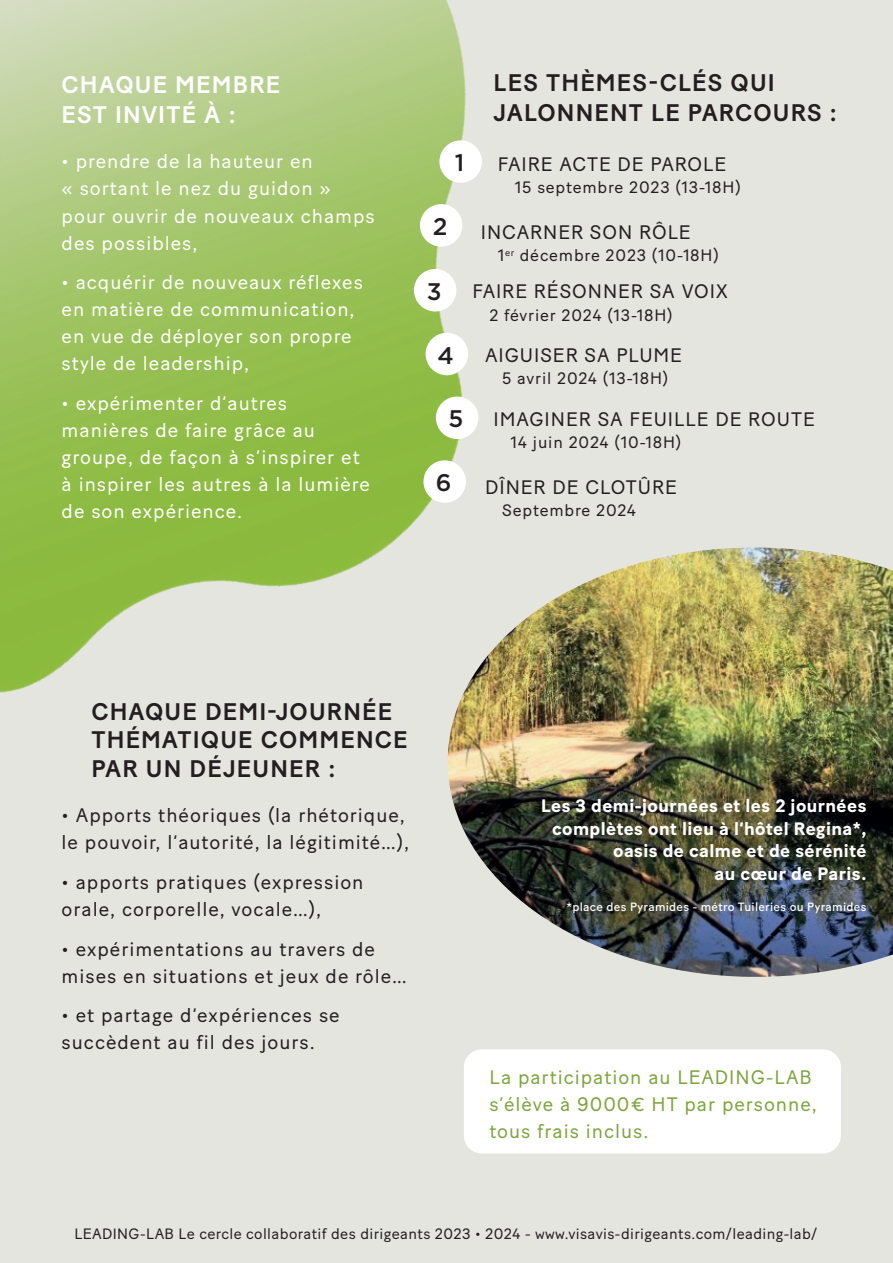
<style>
.page{position:relative;width:893px;height:1263px;background:#e5e5df}
.page>*{position:absolute;margin:0;border:0;box-sizing:border-box;transform-origin:0 0}
.t1{font:500 24px/28.5px "Baton Turbo";letter-spacing:.05em;color:#231f20}
.t2{font:500 24px/30px "Baton Turbo";letter-spacing:.05em;color:#fff}
.t3{font:500 24px "Gotham";color:#231f20}
.t4{font:19.5px/27px "Baton Turbo";letter-spacing:.05em;color:#231f20}
.t5{font:19.5px/27px "Baton Turbo";letter-spacing:.05em;color:#fff}
.t6{font:19.5px/27px "Baton Turbo";letter-spacing:.05em;color:#7da53e}
.t7{font:700 18px/22.5px "Baton Turbo";letter-spacing:.025em;color:#fff;text-align:right}
.t8{font:16.5px "Baton Turbo";letter-spacing:.05em;color:#231f20}
.t9{font:15px "Baton Turbo";letter-spacing:.025em;color:#231f20}
.t10{font:12px "Baton Turbo";letter-spacing:.025em;color:#fff}
</style>
<div class="page">
<img style="left:0;top:0;width:481px;height:693px">
<img style="left:447px;top:547px;width:446px;height:430px">
<div style="left:464px;top:1049px;width:377px;height:104px;background:#fff;border-radius:18px"></div>
<div style="left:439px;top:140px;width:43px;height:43px;background:#fff;border-radius:50%"></div>
<div style="left:420px;top:204px;width:42px;height:43px;background:#fff;border-radius:50%"></div>
<div style="left:414px;top:269px;width:42px;height:42px;background:#fff;border-radius:50%"></div>
<div style="left:426px;top:333px;width:42px;height:42px;background:#fff;border-radius:50%"></div>
<div style="left:436px;top:396px;width:42px;height:43px;background:#fff;border-radius:50%"></div>
<div style="left:423px;top:460px;width:43px;height:43px;background:#fff;border-radius:50%"></div>
<p class="t2" style="left:62px;top:68px;width:220px">CHAQUE MEMBRE<br>EST INVITÉ À :</p>
<p class="t5" style="left:62px;top:146px;width:315px">• prendre de la hauteur en<br>« sortant le nez du guidon » pour ouvrir de nouveaux champs des possibles,</p>
<p class="t5" style="left:62px;top:267px;width:303px">• acquérir de nouveaux réflexes en matière de communication, en vue de déployer son propre style de leadership,</p>
<p class="t5" style="left:62px;top:388px;width:310px">• expérimenter d’autres manières de faire grâce au groupe, de façon à s’inspirer et à inspirer les autres à la lumière de son expérience.</p>
<p class="t3" style="left:455px;top:147px;width:11px">1</p>
<p class="t3" style="left:433px;top:211px;width:16px">2</p>
<p class="t3" style="left:427px;top:276px;width:16px">3</p>
<p class="t3" style="left:438px;top:339px;width:18px">4</p>
<p class="t3" style="left:449px;top:403px;width:16px">5</p>
<p class="t3" style="left:436px;top:467px;width:17px">6</p>
<p class="t1" style="left:494px;top:66px;width:345px;line-height:30px">LES THÈMES-CLÉS QUI<br>JALONNENT LE PARCOURS :</p>
<p class="t4" style="left:498px;top:148px;width:230px">FAIRE ACTE DE PAROLE</p>
<p class="t8" style="left:515px;top:175px;width:227px">15 septembre 2023 (13-18H)</p>
<p class="t4" style="left:481px;top:216px;width:211px">INCARNER SON RÔLE</p>
<p class="t8" style="left:498px;top:243px;width:222px">1<sup>er</sup> décembre 2023 (10-18H)</p>
<p class="t4" style="left:472px;top:276px;width:257px">FAIRE RÉSONNER SA VOIX</p>
<p class="t8" style="left:489px;top:302px;width:185px">2 février 2024 (13-18H)</p>
<p class="t4" style="left:485px;top:340px;width:198px">AIGUISER SA PLUME</p>
<p class="t8" style="left:502px;top:366px;width:168px">5 avril 2024 (13-18H)</p>
<p class="t4" style="left:494px;top:403px;width:323px">IMAGINER SA FEUILLE DE ROUTE</p>
<p class="t8" style="left:511px;top:430px;width:172px">14 juin 2024 (10-18H)</p>
<p class="t4" style="left:485px;top:471px;width:193px">DÎNER DE CLOTÛRE</p>
<p class="t8" style="left:502px;top:498px;width:136px">Septembre 2024</p>
<p class="t1" style="left:91px;top:695px;width:318px">CHAQUE DEMI-JOURNÉE<br>THÉMATIQUE COMMENCE<br>PAR UN DÉJEUNER :</p>
<p class="t4" style="left:62px;top:800px;width:349px">• Apports théoriques (la rhétorique, le pouvoir, l’autorité, la légitimité…),</p>
<p class="t4" style="left:62px;top:867px;width:303px">• apports pratiques (expression orale, corporelle, vocale…),</p>
<p class="t4" style="left:62px;top:933px;width:347px">• expérimentations au travers de mises en situations et jeux de rôle…</p>
<p class="t4" style="left:62px;top:1000px;width:280px">• et partage d’expériences se succèdent au fil des jours.</p>
<p class="t7" style="left:541px;top:793px;width:327px">Les 3 demi-journées et les 2 journées complètes ont lieu à l’hôtel Regina*, oasis de calme et de sérénité<br>au cœur de Paris.</p>
<p class="t10" style="left:567px;top:897px;width:301px">*place des Pyramides - métro Tuileries ou Pyramides</p>
<p class="t6" style="left:489px;top:1061px;width:329px">La participation au LEADING-LAB s’élève à 9000€ HT par personne, tous frais inclus.</p>
<p class="t9" style="left:75px;top:1222px;width:744px">LEADING-LAB Le cercle collaboratif des dirigeants 2023 • 2024 - www.visavis-dirigeants.com/leading-lab/</p>
</div>
